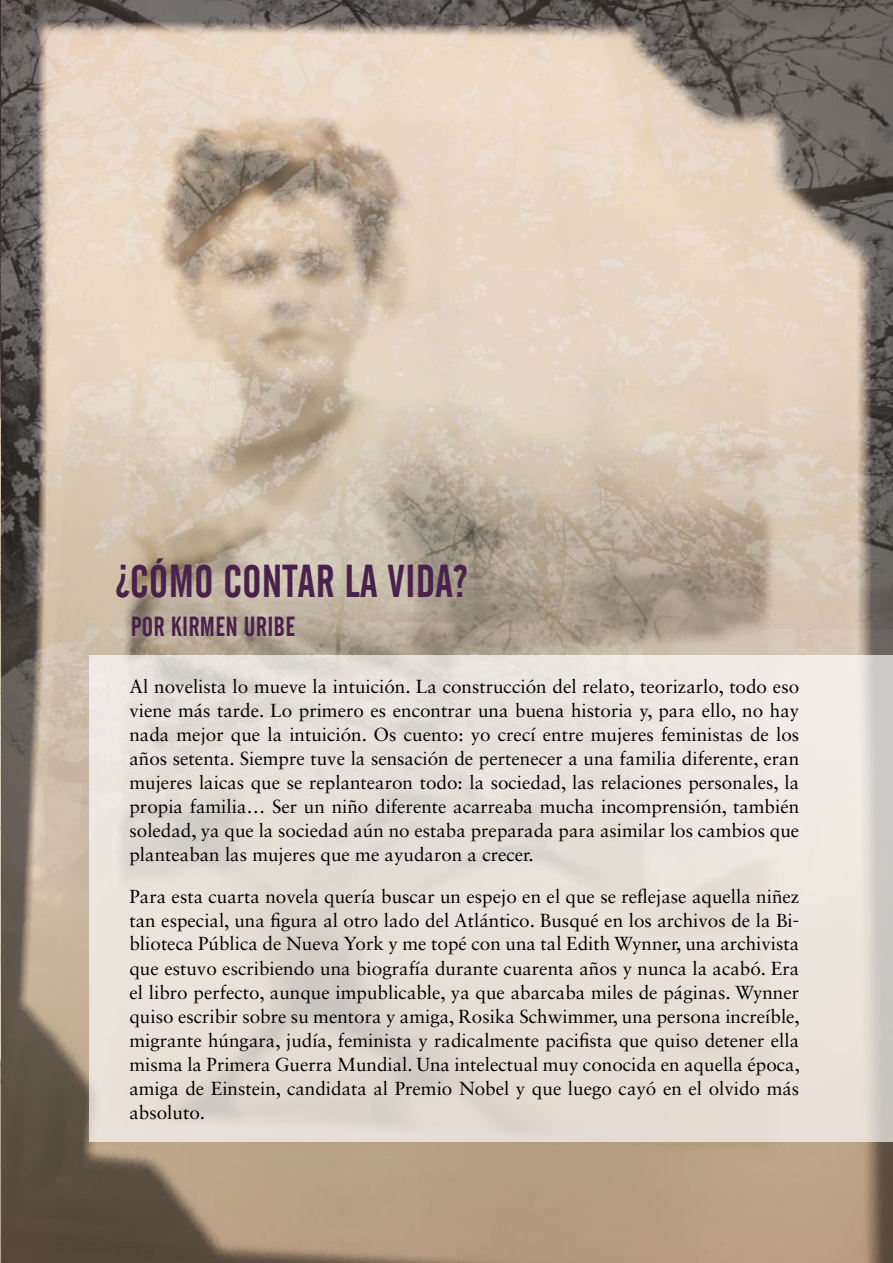
<style>
.page{position:relative;width:893px;height:1263px;background:#fff}
.page>*{position:absolute;margin:0;border:0;box-sizing:border-box;transform-origin:0 0}
.t1{font:45px "Alternate Gothic No 2 BT";letter-spacing:.01em;color:#49214b}
.t2{font:27px "Alternate Gothic No 2 BT";letter-spacing:.01em;color:#49214b}
.t3{font:18.9px/24px "Sabon LT Std";color:#000;text-align:justify}
</style>
<div class="page">
<img style="left:0;top:0;width:893px;height:1263px">
<svg style="left:89px;top:655px;width:804px;height:487px;background:#e4ded6"></svg>
<h1 class="t1" style="left:116px;top:556px;width:353px">¿CÓMO CONTAR LA VIDA?</h1>
<h2 class="t2" style="left:131px;top:611px;width:166px">POR KIRMEN URIBE</h2>
<p class="t3" style="left:129px;top:674px;width:671px">Al novelista lo mueve la intuición. La construcción del relato, teorizarlo, todo eso viene más tarde. Lo primero es encontrar una buena historia y, para ello, no hay nada mejor que la intuición. Os cuento: yo crecí entre mujeres feministas de los años setenta. Siempre tuve la sensación de pertenecer a una familia diferente, eran mujeres laicas que se replantearon todo: la sociedad, las relaciones personales, la propia familia… Ser un niño diferente acarreaba mucha incomprensión, también soledad, ya que la sociedad aún no estaba preparada para asimilar los cambios que planteaban las mujeres que me ayudaron a crecer.</p>
<p class="t3" style="left:129px;top:884px;width:672px">Para esta cuarta novela quería buscar un espejo en el que se reflejase aquella niñez tan especial, una figura al otro lado del Atlántico. Busqué en los archivos de la Bi&shy;blioteca Pública de Nueva York y me topé con una tal Edith Wynner, una archivista que estuvo escribiendo una biografía durante cuarenta años y nunca la acabó. Era el libro perfecto, aunque impublicable, ya que abarcaba miles de páginas. Wynner quiso escribir sobre su mentora y amiga, Rosika Schwimmer, una persona increíble, migrante húngara, judía, feminista y radicalmente pacifista que quiso detener ella misma la Primera Guerra Mundial. Una intelectual muy conocida en aquella época, amiga de Einstein, candidata al Premio Nobel y que luego cayó en el olvido más absoluto.</p>
</div>
